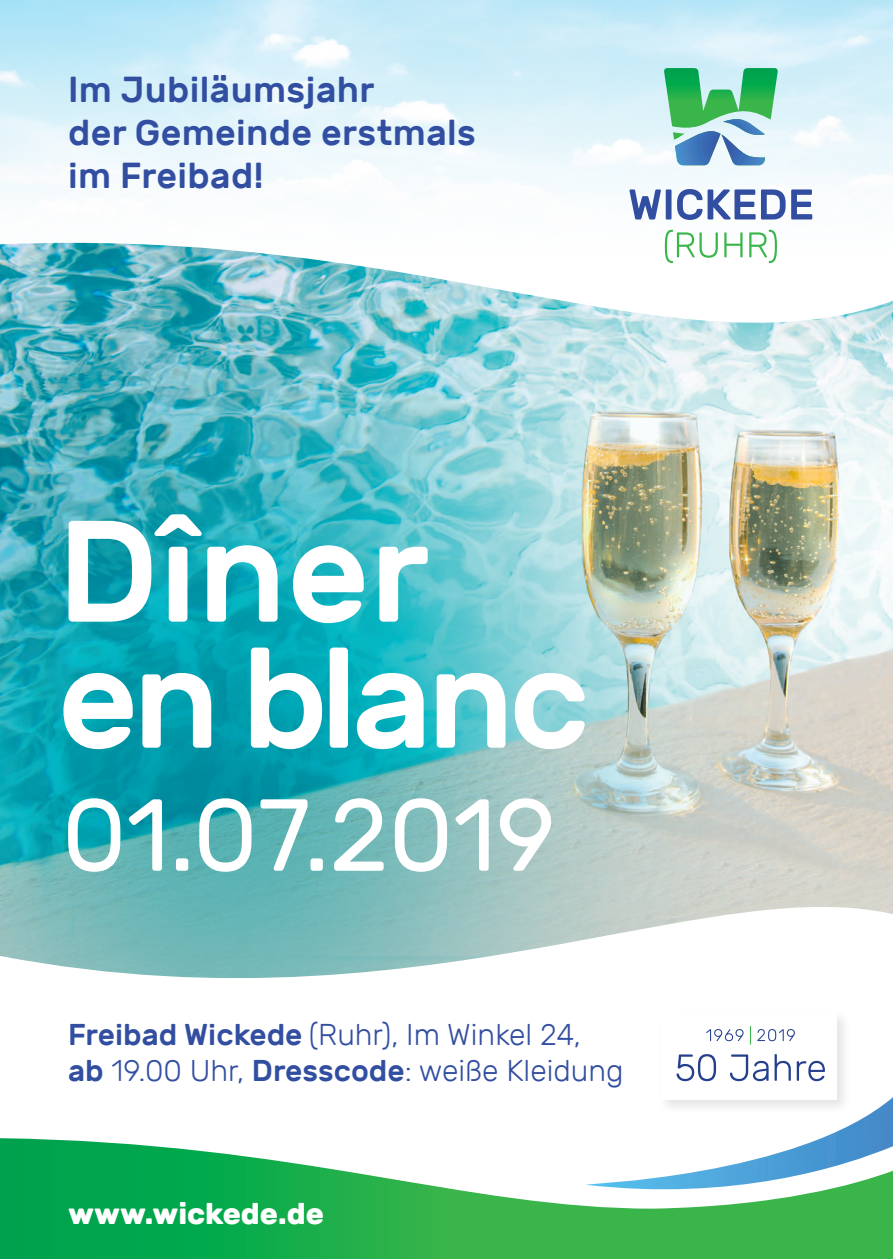
<style>
.page{position:relative;width:893px;height:1259px;background:#fff}
.page>*{position:absolute;margin:0;border:0;box-sizing:border-box;transform-origin:0 0}
.t1{font:500 144px "Rubik";color:#fff}
.t2{font:500 141px "Rubik";letter-spacing:-.04em;color:#fff}
.t3{font:102px "Rubik";color:#fff}
.t4{font:500 36px/43.2px "Rubik";letter-spacing:.01em;color:#324ea1}
.t5{font:300 30px/36px "Rubik";color:#324ea1}
.t6{font:700 30px "Rubik";color:#fff}
.s1{font-weight:500}
</style>
<div class="page">
<svg style="left:822px;top:1097px;width:71px;height:41px"></svg>
<svg style="left:0;top:1138px;width:893px;height:121px"></svg>
<img style="left:0;top:243px;width:893px;height:735px">
<div style="left:658px;top:1009px;width:194px;height:105px;background:#231f20;opacity:.12"></div>
<div style="left:661px;top:1012px;width:176px;height:87px;background:#fff"></div>
<svg style="left:757px;top:1029px;width:38px;height:12px"></svg>
<svg style="left:750px;top:1026px;width:1px;height:18px"></svg>
<svg style="left:706px;top:1029px;width:37px;height:12px"></svg>
<svg style="left:676px;top:1054px;width:149px;height:27px"></svg>
<svg style="left:665px;top:230px;width:112px;height:33px"></svg>
<svg style="left:629px;top:189px;width:183px;height:31px"></svg>
<svg style="left:664px;top:68px;width:114px;height:97px;background:#7bc3aa"></svg>
<p class="t4" style="left:68px;top:68px;width:409px">Im Jubiläumsjahr<br>der Gemeinde erstmals im Freibad!</p>
<h1 class="t1" style="left:57px;top:490px;width:374px">Dîner</h1>
<h2 class="t2" style="left:57px;top:619px;width:534px">en blanc</h2>
<h3 class="t3" style="left:62px;top:779px;width:495px">01.07.2019</h3>
<p class="t5" style="left:68px;top:1016px;width:557px"><span class="s1">Freibad Wickede</span> (Ruhr), Im Winkel 24, <span class="s1">ab</span> 19.00 Uhr, <span class="s1">Dresscode</span>: weiße Kleidung</p>
<p class="t6" style="left:68px;top:1196px;width:257px">www.wickede.de</p>
</div>
